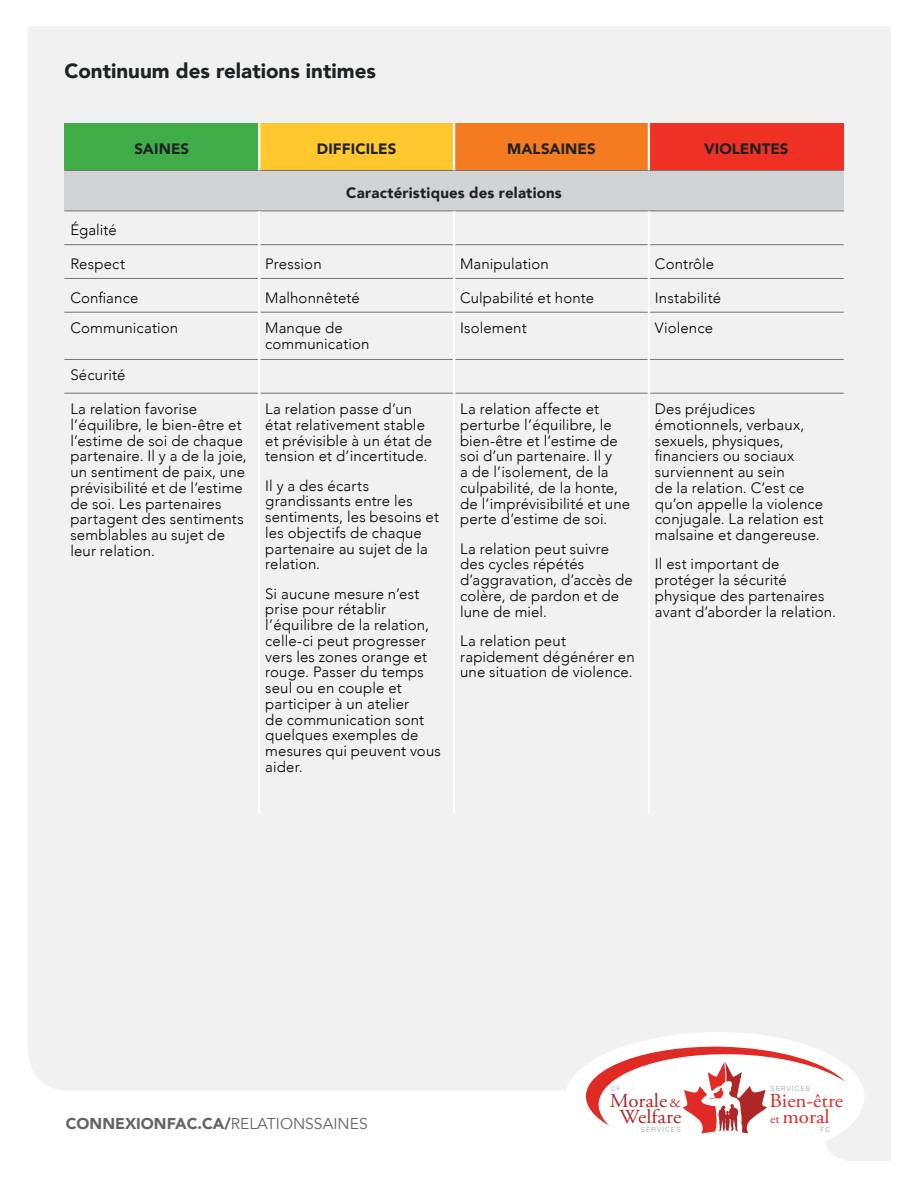
<style>
.page{position:relative;width:918px;height:1188px;background:#fff}
.page>*{position:absolute;margin:0;border:0;box-sizing:border-box;transform-origin:0 0}
.t1{font:900 20.55px "Avenir";color:#1f2225}
.t2{font:19.8px "Adobe Garamond Pro";color:#ae2626;scale:1.05 1}
.t3{font:19.8px "Adobe Garamond Pro";color:#e02a26;scale:1.05 1}
.t4{font:900 15.6px "Avenir";color:#636466}
.t5{font:300 15px/15.8px "Avenir";letter-spacing:.01em;color:#000}
.t6{font:900 15px "Avenir";letter-spacing:.01em;color:#1f2225}
.t7{font:13.05px "Adobe Garamond Pro";color:#e02a26;scale:1.05 1}
.t8{font:300 7.05px "Helvetica Neue";letter-spacing:.2em;color:#939598;scale:.92 1}
.s1{font-weight:400}
.s2{font-size:13.05px}
</style>
<div class="page">
<div style="left:28px;top:27px;width:863px;height:1134px;background:#f1f1f2"></div>
<svg style="left:565px;top:1032px;width:300px;height:129px"></svg>
<div style="left:64px;top:123px;width:195px;height:47px;background:#41ad49"></div>
<div style="left:259px;top:123px;width:195px;height:47px;background:#ffc82f"></div>
<div style="left:454px;top:123px;width:195px;height:47px;background:#f47b20"></div>
<div style="left:649px;top:123px;width:195px;height:47px;background:#ee3124"></div>
<div style="left:64px;top:170px;width:780px;height:41px;background:#d1d3d4"></div>
<hr style="left:64px;top:170px;width:195px;height:1px;background:#757274">
<hr style="left:259px;top:170px;width:195px;height:1px;background:#757274">
<hr style="left:454px;top:170px;width:195px;height:1px;background:#757274">
<hr style="left:649px;top:170px;width:195px;height:1px;background:#757274">
<hr style="left:64px;top:211px;width:195px;height:1px;background:#757274">
<hr style="left:259px;top:211px;width:195px;height:1px;background:#757274">
<hr style="left:454px;top:211px;width:195px;height:1px;background:#757274">
<hr style="left:649px;top:211px;width:195px;height:1px;background:#757274">
<hr style="left:64px;top:244px;width:194px;height:1px;background:#757274">
<hr style="left:260px;top:244px;width:193px;height:1px;background:#757274">
<hr style="left:455px;top:244px;width:193px;height:1px;background:#757274">
<hr style="left:650px;top:244px;width:194px;height:1px;background:#757274">
<hr style="left:64px;top:278px;width:194px;height:1px;background:#757274">
<hr style="left:260px;top:278px;width:193px;height:1px;background:#757274">
<hr style="left:455px;top:278px;width:193px;height:1px;background:#757274">
<hr style="left:650px;top:278px;width:194px;height:1px;background:#757274">
<hr style="left:64px;top:312px;width:194px;height:1px;background:#757274">
<hr style="left:260px;top:312px;width:193px;height:1px;background:#757274">
<hr style="left:455px;top:312px;width:193px;height:1px;background:#757274">
<hr style="left:650px;top:312px;width:194px;height:1px;background:#757274">
<hr style="left:64px;top:359px;width:194px;height:1px;background:#757274">
<hr style="left:260px;top:359px;width:193px;height:1px;background:#757274">
<hr style="left:455px;top:359px;width:193px;height:1px;background:#757274">
<hr style="left:650px;top:359px;width:194px;height:1px;background:#757274">
<hr style="left:64px;top:393px;width:194px;height:1px;background:#757274">
<hr style="left:260px;top:393px;width:193px;height:1px;background:#757274">
<hr style="left:455px;top:393px;width:193px;height:1px;background:#757274">
<hr style="left:650px;top:393px;width:194px;height:1px;background:#757274">
<hr style="left:258px;top:123px;width:2px;height:47px;background:#fff">
<hr style="left:453px;top:123px;width:2px;height:47px;background:#fff">
<hr style="left:648px;top:123px;width:2px;height:47px;background:#fff">
<hr style="left:258px;top:211px;width:2px;height:34px;background:#fff">
<hr style="left:453px;top:211px;width:2px;height:34px;background:#fff">
<hr style="left:648px;top:211px;width:2px;height:34px;background:#fff">
<hr style="left:258px;top:245px;width:2px;height:33px;background:#fff">
<hr style="left:453px;top:245px;width:2px;height:33px;background:#fff">
<hr style="left:648px;top:245px;width:2px;height:33px;background:#fff">
<hr style="left:258px;top:278px;width:2px;height:34px;background:#fff">
<hr style="left:453px;top:278px;width:2px;height:34px;background:#fff">
<hr style="left:648px;top:278px;width:2px;height:34px;background:#fff">
<hr style="left:258px;top:312px;width:2px;height:47px;background:#fff">
<hr style="left:453px;top:312px;width:2px;height:47px;background:#fff">
<hr style="left:648px;top:312px;width:2px;height:47px;background:#fff">
<hr style="left:258px;top:359px;width:2px;height:34px;background:#fff">
<hr style="left:453px;top:359px;width:2px;height:34px;background:#fff">
<hr style="left:648px;top:359px;width:2px;height:34px;background:#fff">
<hr style="left:258px;top:393px;width:2px;height:421px;background:#fff">
<hr style="left:453px;top:393px;width:2px;height:421px;background:#fff">
<hr style="left:648px;top:393px;width:2px;height:421px;background:#fff">
<h1 class="t1" style="left:64px;top:53px;width:313px">Continuum des relations intimes</h1>
<p class="t6" style="left:134px;top:136px;width:56px">SAINES</p>
<p class="t6" style="left:317px;top:136px;width:81px">DIFFICILES</p>
<p class="t6" style="left:507px;top:136px;width:90px">MALSAINES</p>
<p class="t6" style="left:704px;top:136px;width:86px">VIOLENTES</p>
<p class="t6" style="left:346px;top:180px;width:217px">Caractéristiques des relations</p>
<p class="t5" style="left:70px;top:222px;width:48px">Égalité</p>
<p class="t5" style="left:70px;top:256px;width:56px">Respect</p>
<p class="t5" style="left:265px;top:256px;width:58px">Pression</p>
<p class="t5" style="left:460px;top:256px;width:90px">Manipulation</p>
<p class="t5" style="left:655px;top:256px;width:61px">Contrôle</p>
<p class="t5" style="left:70px;top:290px;width:69px">Confiance</p>
<p class="t5" style="left:265px;top:290px;width:96px">Malhonnêteté</p>
<p class="t5" style="left:460px;top:290px;width:136px">Culpabilité et honte</p>
<p class="t5" style="left:655px;top:290px;width:68px">Instabilité</p>
<p class="t5" style="left:70px;top:320px;width:109px">Communication</p>
<p class="t5" style="left:265px;top:320px;width:106px">Manque de communication</p>
<p class="t5" style="left:460px;top:320px;width:68px">Isolement</p>
<p class="t5" style="left:655px;top:320px;width:60px">Violence</p>
<p class="t5" style="left:70px;top:367px;width:57px">Sécurité</p>
<p class="t5" style="left:70px;top:401px;width:178px">La relation favorise l’équilibre, le bien-être et l’estime de soi de chaque partenaire. Il y a de la joie, un sentiment de paix, une prévisibilité et de l’estime de soi. Les partenaires partagent des sentiments semblables au sujet de leur relation.</p>
<p class="t5" style="left:265px;top:401px;width:168px">La relation passe d’un état relativement stable et prévisible à un état de tension et d’incertitude.</p>
<p class="t5" style="left:460px;top:401px;width:172px">La relation affecte et perturbe l’équilibre, le bien-être et l’estime de soi d’un partenaire. Il y<br>a de l’isolement, de la culpabilité, de la honte, de l’imprévisibilité et une perte d’estime de soi.</p>
<p class="t5" style="left:460px;top:541px;width:174px">La relation peut suivre des cycles répétés d’aggravation, d’accès de colère, de pardon et de lune de miel.</p>
<p class="t5" style="left:460px;top:633px;width:176px">La relation peut rapidement dégénérer en une situation de violence.</p>
<p class="t5" style="left:655px;top:401px;width:170px">Des préjudices émotionnels, verbaux, sexuels, physiques, financiers ou sociaux surviennent au sein<br>de la relation. C’est ce qu’on appelle la violence conjugale. La relation est malsaine et dangereuse.</p>
<p class="t5" style="left:655px;top:556px;width:182px">Il est important de protéger la sécurité physique des partenaires avant d’aborder la relation.</p>
<p class="t5" style="left:265px;top:478px;width:175px">Il y a des écarts grandissants entre les sentiments, les besoins et les objectifs de chaque partenaire au sujet de la relation.</p>
<p class="t5" style="left:265px;top:586px;width:177px">Si aucune mesure n’est prise pour rétablir l’équilibre de la relation, celle-ci peut progresser vers les zones orange et rouge. Passer du temps seul ou en couple et participer à un atelier<br>de communication sont quelques exemples de mesures qui peuvent vous aider.</p>
<p class="t4" style="left:66px;top:1111px;width:303px">CONNEXIONFAC.CA/<span class="s1">RELATIONSSAINES</span></p>
<p class="t8" style="left:611px;top:1082px;width:12px">CF</p>
<p class="t8" style="left:771px;top:1083px;width:44px">SERVICES</p>
<p class="t7" style="left:770px;top:1111px;width:11px">et</p>
<h2 class="t2" style="left:610px;top:1089px;width:69px">Morale <span class="s2">&amp;</span></h2>
<h2 class="t3" style="left:770px;top:1089px;width:72px">Bien-être</h2>
<h2 class="t2" style="left:620px;top:1105px;width:60px">Welfare</h2>
<h2 class="t3" style="left:782px;top:1105px;width:46px">moral</h2>
<p class="t8" style="left:641px;top:1124px;width:44px">SERVICES</p>
<p class="t8" style="left:821px;top:1124px;width:12px">FC</p>
</div>
